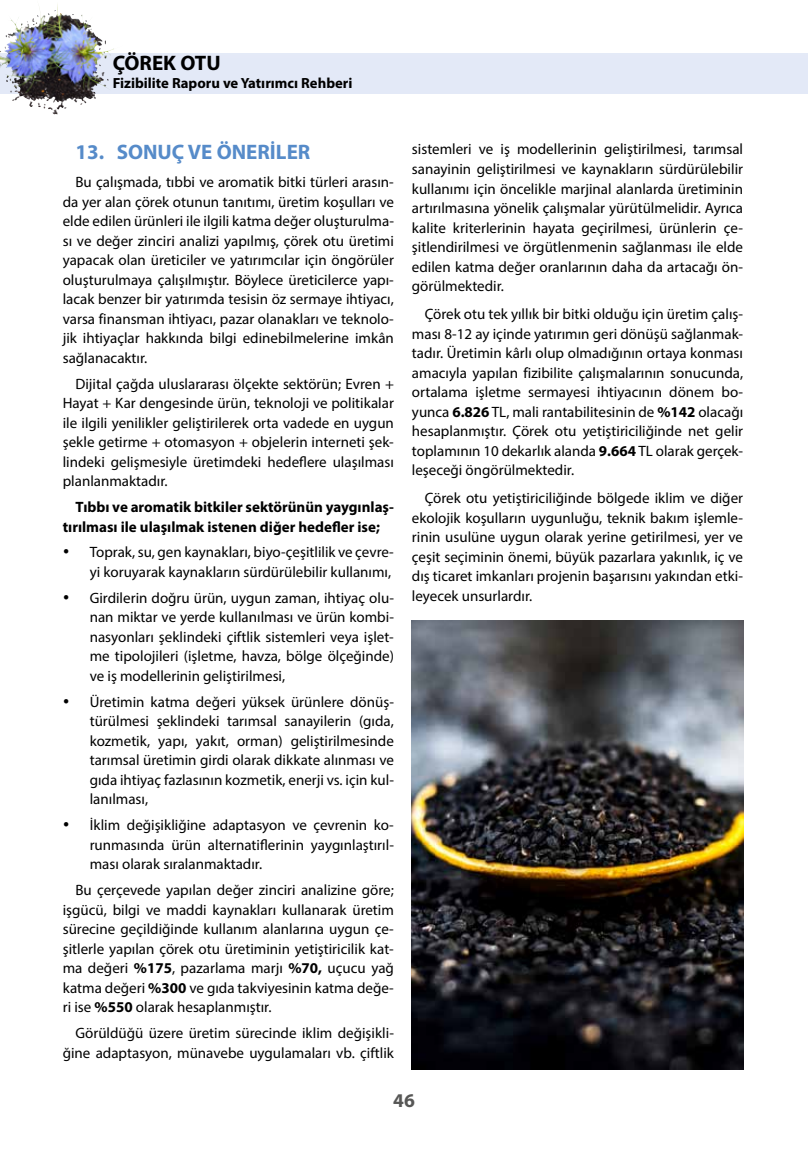
<style>
.page{position:relative;width:808px;height:1149px;background:#fff}
.page>*{position:absolute;margin:0;border:0;box-sizing:border-box;transform-origin:0 0}
.t1{font:700 21px "Myriad Pro";color:#568bc9}
.t2{font:700 21px "Myriad Pro";color:#000}
.t3{font:700 19.5px "Myriad Pro";color:#575756}
.t4{font:15px/19.5px "Myriad Pro";color:#000;text-align:justify}
.t5{font:700 15px/19.5px "Myriad Pro";color:#000}
.t6{font:700 14.7px "Myriad Pro";color:#000}
.s1{font-weight:700}
</style>
<div class="page">
<div style="left:0;top:53px;width:808px;height:41px;background:#e3e9f7"></div>
<img style="left:0;top:8px;width:41px;height:57px">
<img style="left:412px;top:620px;width:331px;height:449px">
<h1 class="t2" style="left:113px;top:49px;width:110px">ÇÖREK OTU</h1>
<p class="t6" style="left:113px;top:73px;width:241px">Fizibilite Raporu ve Yatırımcı Rehberi</p>
<h1 class="t1" style="left:75px;top:138px;width:236px">13. SONUÇ VE ÖNERİLER</h1>
<p class="t4" style="left:63px;top:172px;width:333px;text-indent:13px">Bu çalışmada, tıbbi ve aromatik bitki türleri arasın&shy;da yer alan çörek otunun tanıtımı, üretim koşulları ve elde edilen ürünleri ile ilgili katma değer oluşturulma&shy;sı ve değer zinciri analizi yapılmış, çörek otu üretimi yapacak olan üreticiler ve yatırımcılar için öngörüler oluşturulmaya çalışılmıştır. Böylece üreticilerce yapı&shy;lacak benzer bir yatırımda tesisin öz sermaye ihtiyacı, varsa finansman ihtiyacı, pazar olanakları ve teknolo&shy;jik ihtiyaçlar hakkında bilgi edinebilmelerine imkân sağlanacaktır.</p>
<p class="t4" style="left:63px;top:373px;width:333px;text-indent:13px">Dijital çağda uluslararası ölçekte sektörün; Evren + Hayat + Kar dengesinde ürün, teknoloji ve politikalar ile ilgili yenilikler geliştirilerek orta vadede en uygun şekle getirme + otomasyon + objelerin interneti şek&shy;lindeki gelişmesiyle üretimdeki hedeflere ulaşılması planlanmaktadır.</p>
<p class="t5" style="left:63px;top:496px;width:333px;text-indent:13px">Tıbbı ve aromatik bitkiler sektörünün yaygınlaş&shy;tırılması ile ulaşılmak istenen diğer hedefler ise;</p>
<p class="t4" style="left:63px;top:542px;width:333px;text-align:right">• Toprak, su, gen kaynakları, biyo-çeşitlilik ve çevre&shy;yi koruyarak kaynakların sürdürülebilir kullanımı,</p>
<p class="t4" style="left:90px;top:587px;width:306px;text-indent:-27px">• Girdilerin doğru ürün, uygun zaman, ihtiyaç olu&shy;nan miktar ve yerde kullanılması ve ürün kombi&shy;nasyonları şeklindeki çiftlik sistemleri veya işlet&shy;me tipolojileri (işletme, havza, bölge ölçeğinde) ve iş modellerinin geliştirilmesi,</p>
<p class="t4" style="left:90px;top:691px;width:306px;text-indent:-27px">• Üretimin katma değeri yüksek ürünlere dönüş&shy;türülmesi şeklindeki tarımsal sanayilerin (gıda, kozmetik, yapı, yakıt, orman) geliştirilmesinde tarımsal üretimin girdi olarak dikkate alınması ve gıda ihtiyaç fazlasının kozmetik, enerji vs. için kul&shy;lanılması,</p>
<p class="t4" style="left:90px;top:815px;width:306px;text-indent:-27px">• İklim değişikliğine adaptasyon ve çevrenin ko&shy;runmasında ürün alternatiflerinin yaygınlaştırıl&shy;ması olarak sıralanmaktadır.</p>
<p class="t4" style="left:63px;top:879px;width:333px;text-indent:13px">Bu çerçevede yapılan değer zinciri analizine göre; işgücü, bilgi ve maddi kaynakları kullanarak üretim sürecine geçildiğinde kullanım alanlarına uygun çe&shy;şitlerle yapılan çörek otu üretiminin yetiştiricilik kat&shy;ma değeri <span class="s1">%175</span>, pazarlama marjı <span class="s1">%70,</span> uçucu yağ katma değeri <span class="s1">%300</span> ve gıda takviyesinin katma değe&shy;ri ise <span class="s1">%550</span> olarak hesaplanmıştır.</p>
<p class="t4" style="left:63px;top:1022px;width:333px;text-align:right">Görüldüğü üzere üretim sürecinde iklim değişikli&shy;ğine adaptasyon, münavebe uygulamaları vb. çiftlik</p>
<p class="t4" style="left:412px;top:139px;width:333px">sistemleri ve iş modellerinin geliştirilmesi, tarımsal sanayinin geliştirilmesi ve kaynakların sürdürülebilir kullanımı için öncelikle marjinal alanlarda üretiminin artırılmasına yönelik çalışmalar yürütülmelidir. Ayrıca kalite kriterlerinin hayata geçirilmesi, ürünlerin çe&shy;şitlendirilmesi ve örgütlenmenin sağlanması ile elde edilen katma değer oranlarının daha da artacağı ön&shy;görülmektedir.</p>
<p class="t4" style="left:412px;top:304px;width:333px;text-indent:13px">Çörek otu tek yıllık bir bitki olduğu için üretim çalış&shy;ması 8-12 ay içinde yatırımın geri dönüşü sağlanmak&shy;tadır. Üretimin kârlı olup olmadığının ortaya konması amacıyla yapılan fizibilite çalışmalarının sonucunda, ortalama işletme sermayesi ihtiyacının dönem bo&shy;yunca <span class="s1">6.826</span> TL, mali rantabilitesinin de <span class="s1">%142</span> olacağı hesaplanmıştır. Çörek otu yetiştiriciliğinde net gelir toplamının 10 dekarlık alanda <span class="s1">9.664</span> TL olarak gerçek&shy;leşeceği öngörülmektedir.</p>
<p class="t4" style="left:412px;top:488px;width:333px;text-indent:13px">Çörek otu yetiştiriciliğinde bölgede iklim ve diğer ekolojik koşulların uygunluğu, teknik bakım işlemle&shy;rinin usulüne uygun olarak yerine getirilmesi, yer ve çeşit seçiminin önemi, büyük pazarlara yakınlık, iç ve dış ticaret imkanları projenin başarısını yakından etki&shy;leyecek unsurlardır.</p>
<h2 class="t3" style="left:393px;top:1087px;width:23px">46</h2>
</div>
